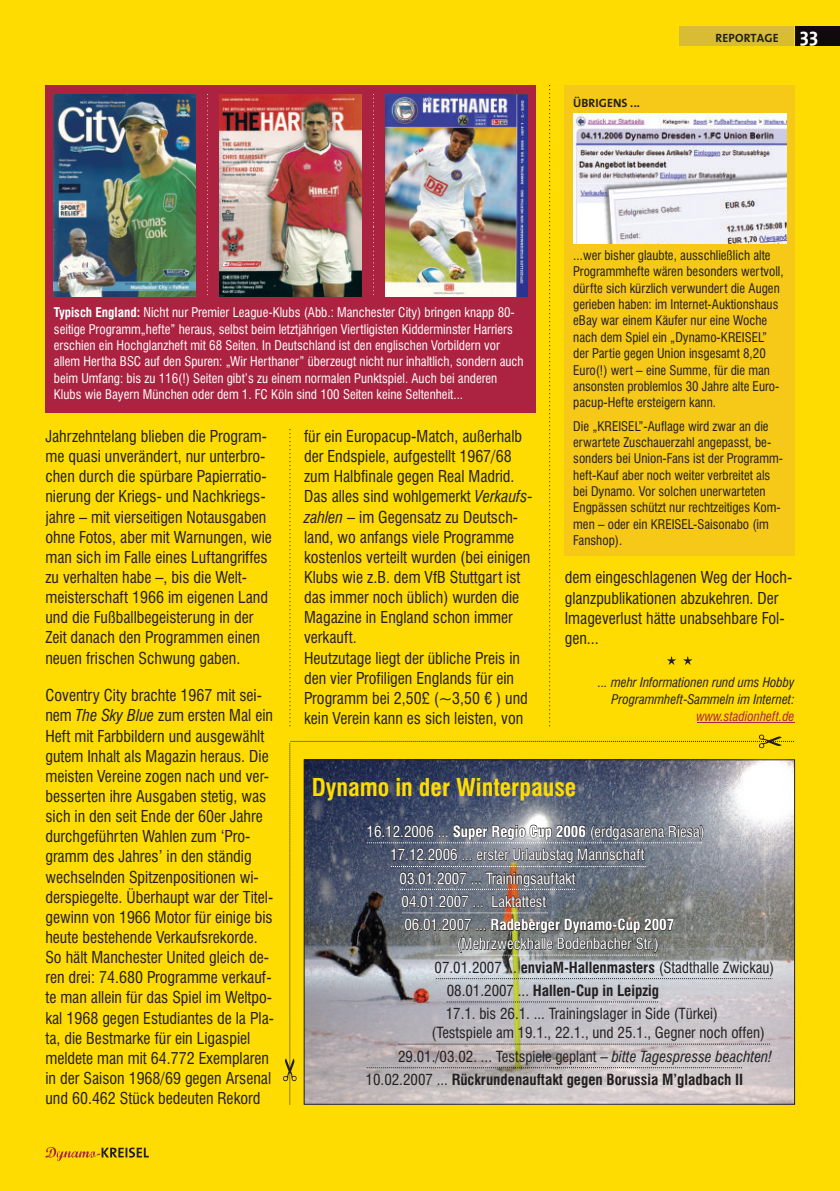
<style>
.page{position:relative;width:840px;height:1191px;background:#fff}
.page>*{position:absolute;margin:0;border:0;box-sizing:border-box;transform-origin:0 0}
.t1{font:700 condensed 24px "Swiss 721 BT";color:#ffdc01}
.t2{font:condensed 16px/20.2px "Swiss 721 BT";color:#231f20}
.t3{font:condensed 15px "Swiss 721 BT";color:#231f20}
.t4{font:condensed 15px "Swiss 721 BT";color:#fff}
.t5{font:700 condensed 15px "Swiss 721 BT";color:#231f20}
.t6{font:700 condensed 15px "Swiss 721 BT";color:#fff}
.t7{font:condensed 13px/16.4px "Swiss 721 BT";color:#231f20}
.t8{font:condensed 13px/16.4px "Swiss 721 BT";color:#fff}
.t9{font:italic condensed 13px/17.2px "Swiss 721 BT";color:#231f20;text-align:right}
.t10{font:italic condensed 13px "Swiss 721 BT";color:#ac2241}
.t11{font:12px "The Sans Bold Plain";color:#231f20}
.s1{font-size:20px;color:#fff}
.s2{font-weight:700}
.s3{font-style:italic}
.s4{font-weight:400}
</style>
<div class="page">
<div style="left:0;top:0;width:839px;height:1191px;background:#ffdc01"></div>
<div style="left:794px;top:27px;width:45px;height:19px;background:#110a0c"></div>
<div style="left:679px;top:27px;width:114px;height:19px;background:#d8bc33"></div>
<div style="left:45px;top:85px;width:490px;height:328px;background:#ac2241"></div>
<img style="left:54px;top:94px;width:141px;height:203px">
<img style="left:385px;top:94px;width:142px;height:203px">
<img style="left:219px;top:94px;width:142px;height:203px">
<img style="left:207px;top:94px;width:1px;height:201px">
<img style="left:372px;top:98px;width:1px;height:193px">
<div style="left:564px;top:85px;width:230px;height:471px;background:#f6c817"></div>
<svg style="left:45px;top:1147px;width:104px;height:14px"></svg>
<img style="left:573px;top:114px;width:212px;height:129px">
<svg style="left:289px;top:429px;width:1px;height:297px"></svg>
<hr style="left:696px;top:722px;width:98px;height:1px;background:#ac2241">
<svg style="left:667px;top:656px;width:24px;height:9px"></svg>
<svg style="left:283px;top:734px;width:510px;height:370px;background:#9c998a"></svg>
<p class="t11" style="left:573px;top:93px;width:68px">ÜBRIGENS ...</p>
<p class="t11" style="left:715px;top:28px;width:104px">REPORTAGE <span class="s1">33</span></p>
<p class="t7" style="left:573px;top:248px;width:212px">...wer bisher glaubte, ausschließlich alte Programmhefte wären besonders wertvoll, dürfte sich kürzlich verwundert die Augen gerieben haben: im Internet-Auktionshaus eBay war einem Käufer nur eine Woche nach dem Spiel ein „Dynamo-KREISEL” der Partie gegen Union insgesamt 8,20<br>Euro(!) wert – eine Summe, für die man ansonsten problemlos 30 Jahre alte Euro&shy;pacup-Hefte ersteigern kann.</p>
<p class="t7" style="left:573px;top:419px;width:211px">Die „KREISEL”-Auflage wird zwar an die erwartete Zuschauerzahl angepasst, be&shy;sonders bei Union-Fans ist der Programm&shy;heft-Kauf aber noch weiter verbreitet als bei Dynamo. Vor solchen unerwarteten Engpässen schützt nur rechtzeitiges Kom&shy;men – oder ein KREISEL-Saisonabo (im Fanshop).</p>
<p class="t8" style="left:54px;top:305px;width:471px"><span class="s2">Typisch England:</span> Nicht nur Premier League-Klubs (Abb.: Manchester City) bringen knapp 80- seitige Programm„hefte” heraus, selbst beim letztjährigen Viertligisten Kidderminster Harriers erschien ein Hochglanzheft mit 68 Seiten. In Deutschland ist den englischen Vorbildern vor allem Hertha BSC auf den Spuren: „Wir Herthaner” überzeugt nicht nur inhaltlich, sondern auch beim Umfang: bis zu 116(!) Seiten gibt’s zu einem normalen Punktspiel. Auch bei anderen Klubs wie Bayern München oder dem 1. FC Köln sind 100 Seiten keine Seltenheit...</p>
<p class="t2" style="left:304px;top:428px;width:230px">für ein Europacup-Match, außerhalb der Endspiele, aufgestellt 1967/68 zum Halbfinale gegen Real Madrid.<br>Das alles sind wohlgemerkt <span class="s3">Verkaufs&shy;zahlen</span> – im Gegensatz zu Deutsch&shy;land, wo anfangs viele Programme kostenlos verteilt wurden (bei einigen Klubs wie z.B. dem VfB Stuttgart ist das immer noch üblich) wurden die Magazine in England schon immer verkauft.<br>Heutzutage liegt der übliche Preis in den vier Profiligen Englands für ein Programm bei 2,50£ (~3,50 € ) und kein Verein kann es sich leisten, von</p>
<p class="t2" style="left:45px;top:428px;width:228px">Jahrzehntelang blieben die Program&shy;me quasi unverändert, nur unterbro&shy;chen durch die spürbare Papierratio&shy;nierung der Kriegs- und Nachkriegs&shy;jahre – mit vierseitigen Notausgaben ohne Fotos, aber mit Warnungen, wie man sich im Falle eines Luftangriffes zu verhalten habe –, bis die Welt&shy;meisterschaft 1966 im eigenen Land und die Fußballbegeisterung in der Zeit danach den Programmen einen neuen frischen Schwung gaben.</p>
<p class="t2" style="left:45px;top:687px;width:230px">Coventry City brachte 1967 mit sei&shy;nem <span class="s3">The Sky Blue</span> zum ersten Mal ein Heft mit Farbbildern und ausgewählt gutem Inhalt als Magazin heraus. Die meisten Vereine zogen nach und ver&shy;besserten ihre Ausgaben stetig, was sich in den seit Ende der 60er Jahre durchgeführten Wahlen zum ‘Pro&shy;gramm des Jahres’ in den ständig wechselnden Spitzenpositionen wi&shy;derspiegelte. Überhaupt war der Titel&shy;gewinn von 1966 Motor für einige bis heute bestehende Verkaufsrekorde.<br>So hält Manchester United gleich de&shy;ren drei: 74.680 Programme verkauf&shy;te man allein für das Spiel im Weltpo&shy;kal 1968 gegen Estudiantes de la Pla&shy;ta, die Bestmarke für ein Ligaspiel meldete man mit 64.772 Exemplaren in der Saison 1968/69 gegen Arsenal und 60.462 Stück bedeuten Rekord</p>
<p class="t2" style="left:564px;top:569px;width:229px">dem eingeschlagenen Weg der Hoch&shy;glanzpublikationen abzukehren. Der<br>Imageverlust hätte unabsehbare Fol&shy;gen...</p>
<p class="t9" style="left:597px;top:675px;width:198px">... mehr Informationen rund ums Hobby<br>Programmheft-Sammeln im Internet:</p>
<p class="t10" style="left:696px;top:711px;width:99px">www.stadionheft.de</p>
<h1 class="t1" style="left:311px;top:778px;width:266px">Dynamo in der Winterpause</h1>
<p class="t4" style="left:366px;top:825px;width:339px">16.12.2006 ... <span class="s2">Super Regio Cup 2006</span> (erdgasarena Riesa)</p>
<p class="t4" style="left:390px;top:848px;width:256px">17.12.2006 ... erster Urlaubstag Mannschaft</p>
<p class="t4" style="left:399px;top:872px;width:177px">03.01.2007 ... Trainingsauftakt</p>
<p class="t4" style="left:401px;top:895px;width:146px">04.01.2007 ... Laktattest</p>
<p class="t6" style="left:404px;top:919px;width:271px"><span class="s4">06.01.2007 ...</span> Radeberger Dynamo-Cup 2007</p>
<p class="t4" style="left:456px;top:937px;width:203px">(Mehrzweckhalle Bodenbacher Str.)</p>
<p class="t3" style="left:434px;top:961px;width:341px">07.01.2007 ... <span class="s2">enviaM-Hallenmasters</span> (Stadthalle Zwickau)</p>
<p class="t5" style="left:446px;top:984px;width:214px"><span class="s4">08.01.2007 ...</span> Hallen-Cup in Leipzig</p>
<p class="t3" style="left:445px;top:1008px;width:273px">17.1. bis 26.1. ... Trainingslager in Side (Türkei)</p>
<p class="t3" style="left:431px;top:1026px;width:334px">(Testspiele am 19.1., 22.1., und 25.1., Gegner noch offen)</p>
<p class="t3" style="left:398px;top:1050px;width:375px">29.01./03.02. ... Testspiele geplant – <span class="s3">bitte Tagespresse beachten!</span></p>
<p class="t5" style="left:365px;top:1073px;width:379px"><span class="s4">10.02.2007 ...</span> Rückrundenauftakt gegen Borussia M’gladbach II</p>
</div>
